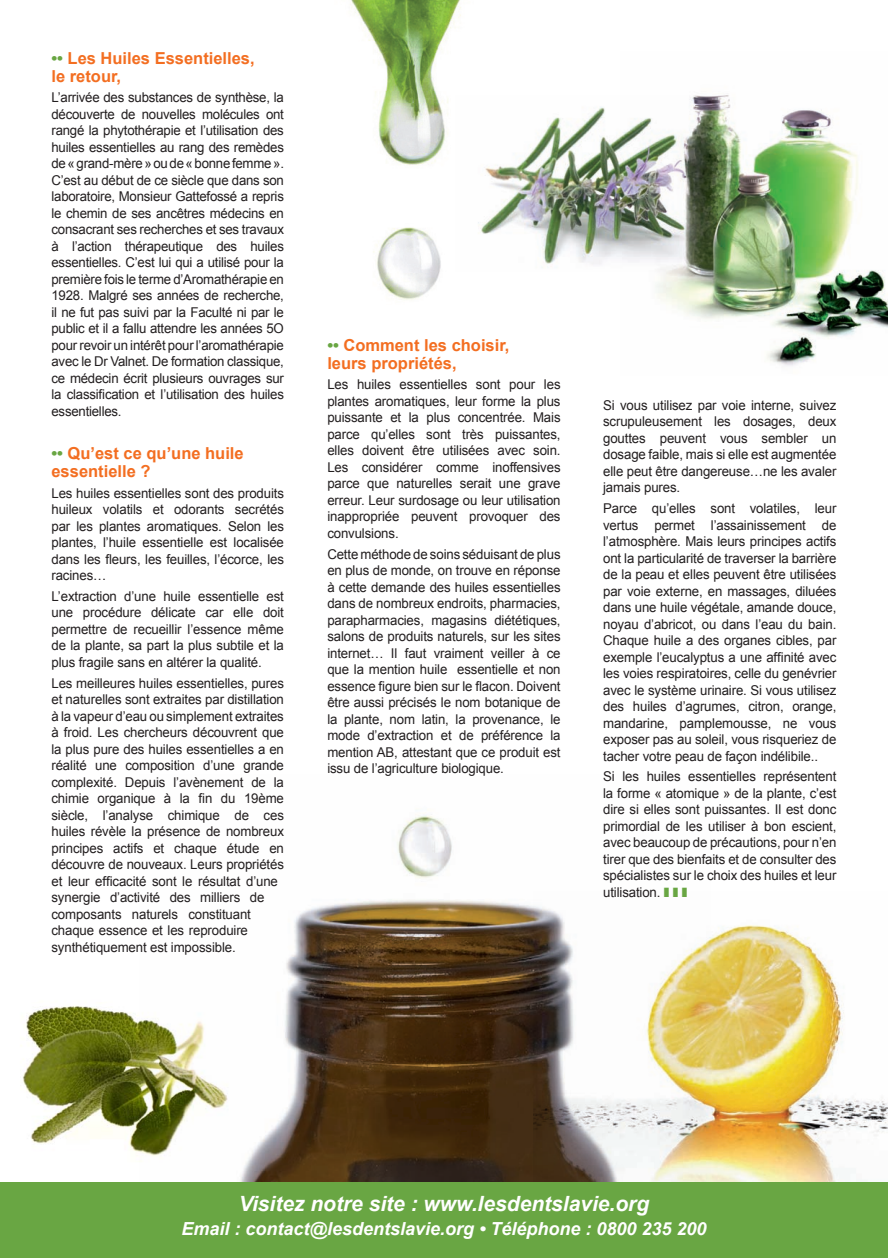
<style>
.page{position:relative;width:888px;height:1258px;background:#fff}
.page>*{position:absolute;margin:0;border:0;box-sizing:border-box;transform-origin:0 0}
.t1{font:italic 700 21px "Arial";color:#fff}
.t2{font:italic 700 18px "Arial";color:#fff}
.t3{font:700 16.5px/18px "Arial";color:#f36e21}
.t4{font:13.5px/16.5px "Arial";letter-spacing:-.01em;color:#231f20;text-align:justify}
.s1{color:#69a643}
</style>
<div class="page">
<img style="left:656px;top:95px;width:232px;height:271px">
<img style="left:711px;top:925px;width:177px;height:257px">
<img style="left:240px;top:815px;width:471px;height:367px">
<div style="left:0;top:1182px;width:888px;height:76px;background:#69a643"></div>
<img style="left:546px;top:95px;width:174px;height:177px">
<img style="left:22px;top:966px;width:256px;height:202px">
<img style="left:350px;top:0;width:196px;height:300px">
<svg style="left:664px;top:887px;width:23px;height:10px"></svg>
<p class="t3" style="left:51px;top:49px;width:205px"><span class="s1">••</span> Les Huiles Essentielles, le retour,</p>
<p class="t4" style="left:51px;top:89px;width:234px">L’arrivée des substances de synthèse, la découverte de nouvelles molécules ont rangé la phytothérapie et l’utilisation des huiles essentielles au rang des remèdes de « grand-mère » ou de « bonne femme ».<br>C’est au début de ce siècle que dans son laboratoire, Monsieur Gattefossé a repris le chemin de ses ancêtres médecins en consacrant ses recherches et ses travaux à l’action thérapeutique des huiles essentielles. C’est lui qui a utilisé pour la première fois le terme d’Aromathérapie en 1928. Malgré ses années de recherche, il ne fut pas suivi par la Faculté ni par le public et il a fallu attendre les années 5O pour revoir un intérêt pour l’aromathérapie avec le Dr Valnet. De formation classique, ce médecin écrit plusieurs ouvrages sur la classification et l’utilisation des huiles essentielles.</p>
<p class="t3" style="left:51px;top:445px;width:194px"><span class="s1">••</span> Qu’est ce qu’une huile essentielle ?</p>
<p class="t4" style="left:51px;top:485px;width:234px">Les huiles essentielles sont des produits huileux volatils et odorants secrétés par les plantes aromatiques. Selon les plantes, l’huile essentielle est localisée dans les fleurs, les feuilles, l’écorce, les racines…</p>
<p class="t4" style="left:51px;top:588px;width:234px">L’extraction d’une huile essentielle est une procédure délicate car elle doit permettre de recueillir l’essence même de la plante, sa part la plus subtile et la plus fragile sans en altérer la qualité.</p>
<p class="t4" style="left:51px;top:675px;width:234px;text-align:left">Les meilleures huiles essentielles, pures et naturelles sont extraites par distillation à la vapeur d’eau ou simplement extraites à froid. Les chercheurs découvrent que la plus pure des huiles essentielles a en réalité une composition d’une grande complexité. Depuis l’avènement de la chimie organique à la fin du 19ème siècle, l’analyse chimique de ces huiles révèle la présence de nombreux principes actifs et chaque étude en découvre de nouveaux. Leurs propriétés et leur efficacité sont le résultat d’une synergie d’activité des milliers de composants naturels constituant chaque essence et les reproduire synthétiquement est impossible.</p>
<p class="t3" style="left:327px;top:336px;width:184px"><span class="s1">••</span> Comment les choisir, leurs propriétés,</p>
<p class="t4" style="left:327px;top:376px;width:235px">Les huiles essentielles sont pour les plantes aromatiques, leur forme la plus puissante et la plus concentrée. Mais parce qu’elles sont très puissantes, elles doivent être utilisées avec soin.<br>Les considérer comme inoffensives parce que naturelles serait une grave erreur. Leur surdosage ou leur utilisation inappropriée peuvent provoquer des convulsions.</p>
<p class="t4" style="left:327px;top:546px;width:235px">Cette méthode de soins séduisant de plus en plus de monde, on trouve en réponse à cette demande des huiles essentielles dans de nombreux endroits, pharmacies, parapharmacies, magasins diététiques, salons de produits naturels, sur les sites internet… Il faut vraiment veiller à ce que la mention huile essentielle et non essence figure bien sur le flacon. Doivent être aussi précisés le nom botanique de la plante, nom latin, la provenance, le mode d’extraction et de préférence la mention AB, attestant que ce produit est issu de l’agriculture biologique.</p>
<p class="t4" style="left:603px;top:397px;width:235px">Si vous utilisez par voie interne, suivez scrupuleusement les dosages, deux gouttes peuvent vous sembler un dosage faible, mais si elle est augmentée elle peut être dangereuse…ne les avaler jamais pures.</p>
<p class="t4" style="left:603px;top:500px;width:235px">Parce qu’elles sont volatiles, leur vertus permet l’assainissement de l’atmosphère. Mais leurs principes actifs ont la particularité de traverser la barrière de la peau et elles peuvent être utilisées par voie externe, en massages, diluées dans une huile végétale, amande douce, noyau d’abricot, ou dans l’eau du bain.<br>Chaque huile a des organes cibles, par exemple l’eucalyptus a une affinité avec les voies respiratoires, celle du genévrier avec le système urinaire. Si vous utilisez des huiles d’agrumes, citron, orange, mandarine, pamplemousse, ne vous exposer pas au soleil, vous risqueriez de tacher votre peau de façon indélibile..</p>
<p class="t4" style="left:603px;top:768px;width:235px">Si les huiles essentielles représentent la forme « atomique » de la plante, c’est dire si elles sont puissantes. Il est donc primordial de les utiliser à bon escient, avec beaucoup de précautions, pour n’en tirer que des bienfaits et de consulter des spécialistes sur le choix des huiles et leur utilisation.</p>
<h1 class="t1" style="left:239px;top:1190px;width:412px">Visitez notre site : www.lesdentslavie.org</h1>
<h2 class="t2" style="left:181px;top:1217px;width:527px">Email : contact@lesdentslavie.org • Téléphone : 0800 235 200</h2>
</div>
